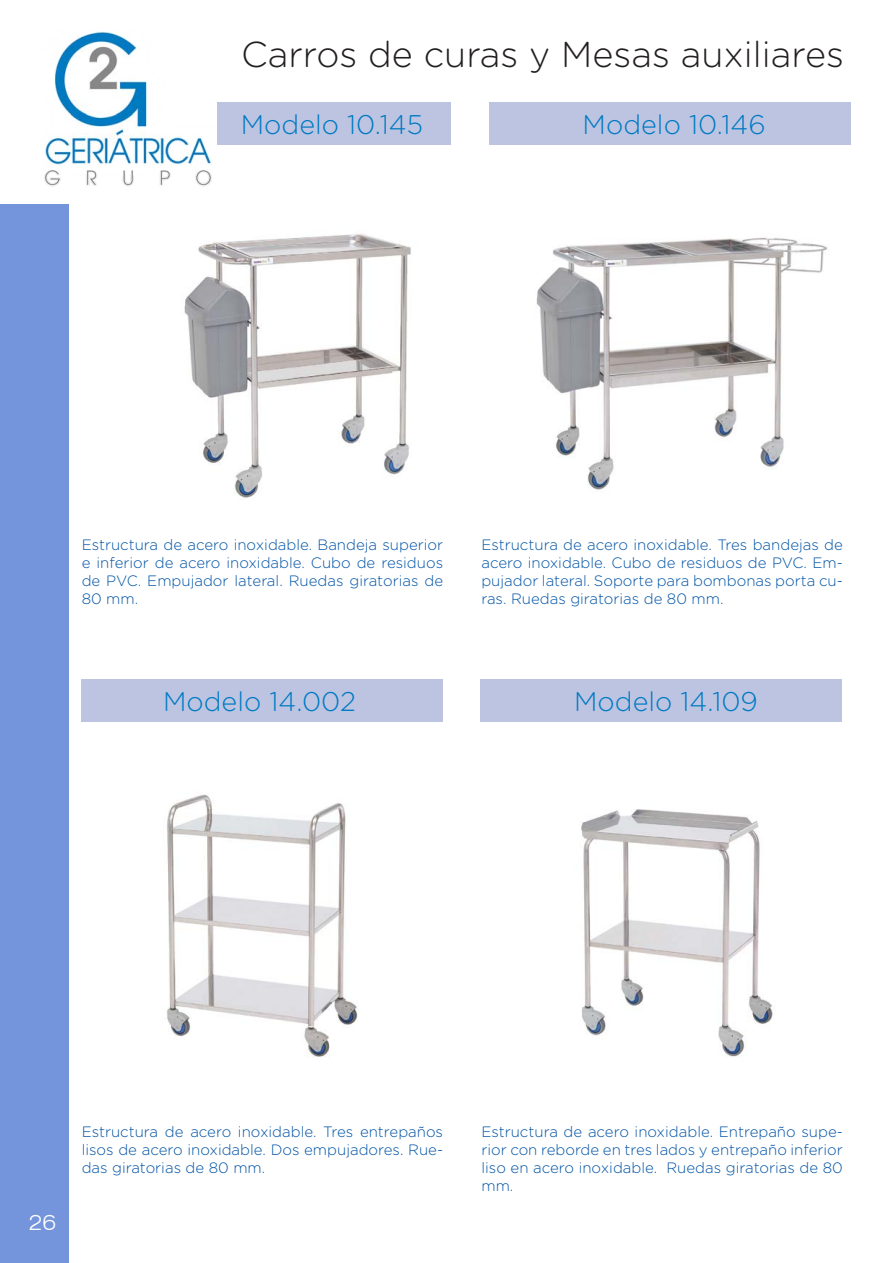
<style>
.page{position:relative;width:893px;height:1263px;background:#fff}
.page>*{position:absolute;margin:0;border:0;box-sizing:border-box;transform-origin:0 0}
.titulo_mamparas{font:300 36px "Gotham Rounded";color:#231f20}
.t1{font:300 27px "Gotham Rounded";color:#007ac2}
.t2{font:300 expanded 21px "Swiss 721 BT";color:#fff}
.textos_vic{font:300 15px/18px "Gotham Rounded";color:#0154a6;text-align:justify}
</style>
<div class="page">
<div style="left:0;top:205px;width:68px;height:1058px;background:#7494dc"></div>
<div style="left:489px;top:102px;width:361px;height:43px;background:#bdc4e2"></div>
<div style="left:217px;top:102px;width:234px;height:43px;background:#bdc4e2"></div>
<div style="left:481px;top:679px;width:361px;height:43px;background:#bdc4e2"></div>
<div style="left:81px;top:679px;width:361px;height:43px;background:#bdc4e2"></div>
<img style="left:184px;top:233px;width:227px;height:265px">
<img style="left:536px;top:237px;width:292px;height:254px">
<img style="left:167px;top:794px;width:191px;height:264px">
<img style="left:581px;top:809px;width:192px;height:248px">
<img style="left:44px;top:31px;width:168px;height:156px">
<p class="titulo_mamparas" style="left:241px;top:30px;width:604px">Carros de curas y Mesas auxiliares</p>
<p class="t1" style="left:241px;top:107px;width:184px">Modelo 10.145</p>
<p class="t1" style="left:583px;top:107px;width:185px">Modelo 10.146</p>
<p class="textos_vic" style="left:82px;top:535px;width:363px">Estructura de acero inoxidable. Bandeja superior e inferior de acero inoxidable. Cubo de residuos de PVC. Empujador lateral. Ruedas giratorias de 80 mm.</p>
<p class="textos_vic" style="left:481px;top:535px;width:363px">Estructura de acero inoxidable. Tres bandejas de acero inoxidable. Cubo de residuos de PVC. Em&shy;pujador lateral. Soporte para bombonas porta cu&shy;ras. Ruedas giratorias de 80 mm.</p>
<p class="t1" style="left:163px;top:684px;width:195px">Modelo 14.002</p>
<p class="t1" style="left:574px;top:684px;width:185px">Modelo 14.109</p>
<p class="t2" style="left:29px;top:1210px;width:29px">26</p>
<p class="textos_vic" style="left:82px;top:1122px;width:363px">Estructura de acero inoxidable. Tres entrepaños lisos de acero inoxidable. Dos empujadores. Rue&shy;das giratorias de 80 mm.</p>
<p class="textos_vic" style="left:481px;top:1122px;width:363px">Estructura de acero inoxidable. Entrepaño supe&shy;rior con reborde en tres lados y entrepaño inferior liso en acero inoxidable. Ruedas giratorias de 80 mm.</p>
</div>
